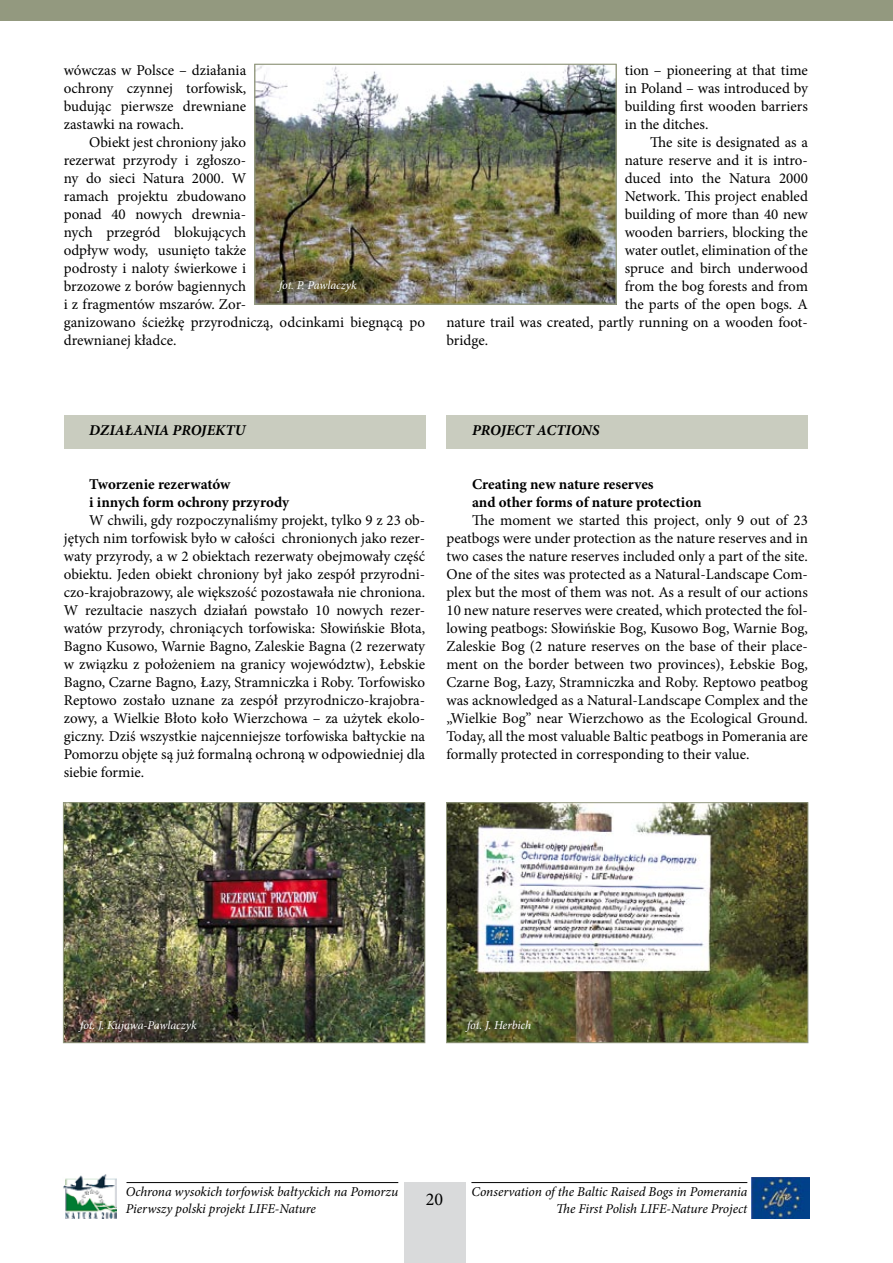
<style>
.page{position:relative;width:893px;height:1263px;background:#fff}
.page>*{position:absolute;margin:0;border:0;box-sizing:border-box;transform-origin:0 0}
.t1{font:18px "Minion Pro";color:#000}
.t2{font:15px/18px "Minion Pro";color:#000;text-align:justify}
.t3{font:700 15px/18px "Minion Pro";letter-spacing:-.005em;color:#000}
.t4{font:italic 700 15px "Minion Pro";color:#000}
.t5{font:italic 13.5px/16.2px "Minion Pro";letter-spacing:-.01em;color:#000}
.t6{font:italic 12px "Minion Pro";letter-spacing:-.01em;color:#fff}
</style>
<div class="page">
<div style="left:0;top:0;width:893px;height:21px;background:#93997f"></div>
<div style="left:404px;top:1182px;width:61px;height:81px;background:#d9dadb"></div>
<hr style="left:471px;top:1182px;width:276px;height:1px;background:#000">
<hr style="left:126px;top:1182px;width:272px;height:1px;background:#000">
<img style="left:751px;top:1177px;width:58px;height:41px">
<img style="left:63px;top:1174px;width:53px;height:45px">
<div style="left:446px;top:415px;width:362px;height:33px;background:#c9ccbf"></div>
<div style="left:64px;top:415px;width:361px;height:33px;background:#c9ccbf"></div>
<img style="left:448px;top:804px;width:358px;height:237px">
<div style="left:446px;top:802px;width:362px;height:241px;border:1px solid #93997f"></div>
<img style="left:65px;top:804px;width:358px;height:237px">
<div style="left:63px;top:802px;width:362px;height:241px;border:1px solid #93997f"></div>
<img style="left:257px;top:66px;width:357px;height:236px">
<div style="left:254px;top:64px;width:363px;height:241px;border:1px solid #93997f"></div>
<p class="t2" style="left:64px;top:61px;width:184px">wówczas w Polsce – działania ochrony czynnej torfowisk, budując pierwsze drewniane zastawki na rowach.</p>
<p class="t2" style="left:64px;top:133px;width:363px;text-align:left;text-indent:26px">Obiekt jest chroniony jako<br>rezerwat przyrody i zgłoszo-<br>ny do sieci Natura 2000. W<br>ramach projektu zbudowano<br>ponad 40 nowych drewnia-<br>nych przegród blokujących<br>odpływ wody, usunięto także<br>podrosty i naloty świerkowe i<br>brzozowe z borów bagiennych<br>i z fragmentów mszarów. Zor-<br>ganizowano ścieżkę przyrodniczą, odcinkami biegnącą po drewnianej kładce.</p>
<p class="t6" style="left:279px;top:277px;width:79px">fot. P. Pawlaczyk</p>
<p class="t2" style="left:625px;top:61px;width:185px">tion – pioneering at that time in Poland – was introduced by building first wooden barriers in the ditches.</p>
<p class="t2" style="left:650px;top:133px;width:159px">The site is designated as a</p>
<p class="t2" style="left:625px;top:151px;width:185px">nature reserve and it is intro-</p>
<p class="t2" style="left:625px;top:169px;width:185px">duced into the Natura 2000</p>
<p class="t2" style="left:625px;top:187px;width:185px">Network. This project enabled</p>
<p class="t2" style="left:625px;top:205px;width:185px">building of more than 40 new</p>
<p class="t2" style="left:625px;top:223px;width:185px">wooden barriers, blocking the</p>
<p class="t2" style="left:625px;top:241px;width:185px">water outlet, elimination of the</p>
<p class="t2" style="left:625px;top:259px;width:185px">spruce and birch underwood</p>
<p class="t2" style="left:625px;top:277px;width:185px">from the bog forests and from</p>
<p class="t2" style="left:625px;top:295px;width:185px">the parts of the open bogs. A</p>
<p class="t2" style="left:446px;top:313px;width:363px">nature trail was created, partly running on a wooden foot-</p>
<p class="t2" style="left:446px;top:331px;width:43px">bridge.</p>
<p class="t4" style="left:89px;top:419px;width:158px">DZIAŁANIA PROJEKTU</p>
<p class="t3" style="left:89px;top:475px;width:201px">Tworzenie rezerwatów<br>i innych form ochrony przyrody</p>
<p class="t2" style="left:64px;top:511px;width:363px;text-indent:26px">W chwili, gdy rozpoczynaliśmy projekt, tylko 9 z 23 ob&shy;jętych nim torfowisk było w całości chronionych jako rezer&shy;waty przyrody, a w 2 obiektach rezerwaty obejmowały część obiektu. Jeden obiekt chroniony był jako zespół przyrodni&shy;czo-krajobrazowy, ale większość pozostawała nie chroniona.<br>W rezultacie naszych działań powstało 10 nowych rezer&shy;watów przyrody, chroniących torfowiska: Słowińskie Błota, Bagno Kusowo, Warnie Bagno, Zaleskie Bagna (2 rezerwaty w związku z położeniem na granicy województw), Łebskie Bagno, Czarne Bagno, Łazy, Stramniczka i Roby. Torfowisko Reptowo zostało uznane za zespół przyrodniczo-krajobra&shy;zowy, a Wielkie Błoto koło Wierzchowa – za użytek ekolo&shy;giczny. Dziś wszystkie najcenniejsze torfowiska bałtyckie na Pomorzu objęte są już formalną ochroną w odpowiedniej dla siebie formie.</p>
<p class="t4" style="left:472px;top:419px;width:129px">PROJECT ACTIONS</p>
<p class="t3" style="left:472px;top:475px;width:231px">Creating new nature reserves<br>and other forms of nature protection</p>
<p class="t2" style="left:446px;top:511px;width:363px;text-indent:26px">The moment we started this project, only 9 out of 23 peatbogs were under protection as the nature reserves and in two cases the nature reserves included only a part of the site.<br>One of the sites was protected as a Natural-Landscape Com&shy;plex but the most of them was not. As a result of our actions 10 new nature reserves were created, which protected the fol&shy;lowing peatbogs: Słowińskie Bog, Kusowo Bog, Warnie Bog, Zaleskie Bog (2 nature reserves on the base of their place&shy;ment on the border between two provinces), Łebskie Bog, Czarne Bog, Łazy, Stramniczka and Roby. Reptowo peatbog was acknowledged as a Natural-Landscape Complex and the „Wielkie Bog” near Wierzchowo as the Ecological Ground.<br>Today, all the most valuable Baltic peatbogs in Pomerania are formally protected in corresponding to their value.</p>
<p class="t6" style="left:80px;top:1017px;width:118px">fot. J. Kujawa-Pawlaczyk</p>
<p class="t6" style="left:467px;top:1017px;width:66px">fot. J. Herbich</p>
<p class="t5" style="left:126px;top:1184px;width:274px">Ochrona wysokich torfowisk bałtyckich na Pomorzu<br>Pierwszy polski projekt LIFE-Nature</p>
<p class="t5" style="left:471px;top:1184px;width:277px;text-align:right">Conservation of the Baltic Raised Bogs in Pomerania<br>The First Polish LIFE-Nature Project</p>
<p class="t1" style="left:426px;top:1187px;width:19px">20</p>
</div>
